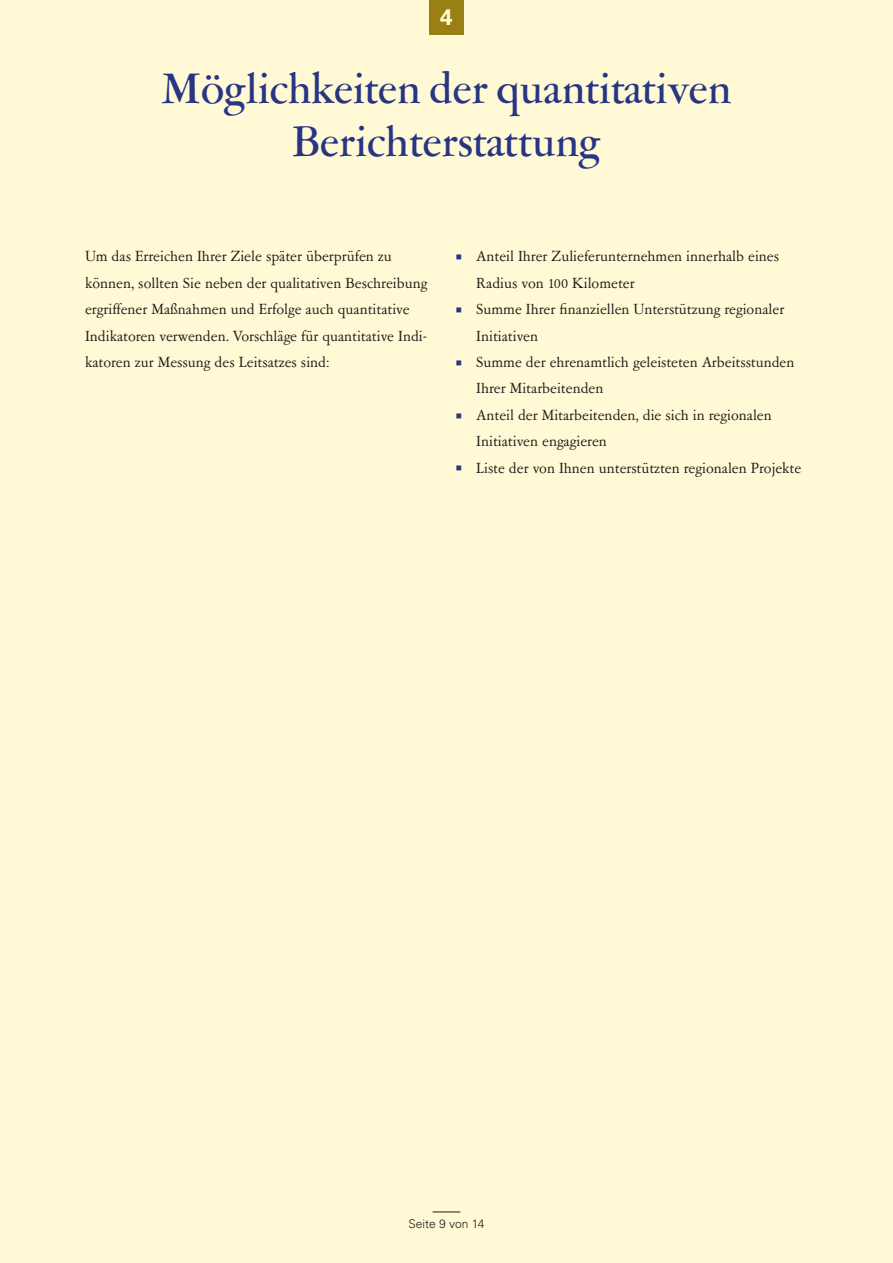
<style>
.page{position:relative;width:893px;height:1263px;background:#fff9d5}
.page>*{position:absolute;margin:0;border:0;box-sizing:border-box;transform-origin:0 0}
.H_H2_Kapitel{font:500 48px/52.8px "Garamont Amst SHOP";letter-spacing:.015em;color:#283583;text-align:center}
.H_H2_Kapitelnummer{font:700 22.5px "Univers LT Pro 65";color:#fff9d5}
.P_P_Fliesstext{font:16.5px/26.4px "Garamont Amst SB";color:#1d1d1b}
.t1{font:300 12px "Univers LT Pro 45";color:#1d1d1b}
</style>
<div class="page">
<svg style="left:433px;top:1211px;width:27px;height:1px"></svg>
<div style="left:429px;top:0;width:34px;height:34px;background:#9a7f15"></div>
<h2 class="H_H2_Kapitelnummer" style="left:440px;top:4px;width:14px">4</h2>
<h2 class="H_H2_Kapitel" style="left:162px;top:64px;width:570px">Möglichkeiten der quantitativen<br>Berichterstattung</h2>
<p class="P_P_Fliesstext" style="left:85px;top:244px;width:344px">Um das Erreichen Ihrer Ziele später überprüfen zu können, sollten Sie neben der qualitativen Beschreibung ergriffener Maßnahmen und Erfolge auch quantitative Indikatoren verwenden. Vorschläge für quantitative Indi&shy;katoren zur Messung des Leitsatzes sind:</p>
<p class="P_P_Fliesstext" style="left:476px;top:244px;width:304px">Anteil Ihrer Zulieferunternehmen innerhalb eines<br>Radius von 100 Kilometer</p>
<p class="P_P_Fliesstext" style="left:476px;top:297px;width:310px">Summe Ihrer finanziellen Unterstützung regionaler<br>Initiativen</p>
<p class="P_P_Fliesstext" style="left:476px;top:349px;width:320px">Summe der ehrenamtlich geleisteten Arbeitsstunden<br>Ihrer Mitarbeitenden</p>
<p class="P_P_Fliesstext" style="left:476px;top:402px;width:297px">Anteil der Mitarbeitenden, die sich in regionalen<br>Initiativen engagieren</p>
<p class="P_P_Fliesstext" style="left:476px;top:455px;width:327px">Liste der von Ihnen unterstützten regionalen Projekte</p>
<p class="t1" style="left:409px;top:1216px;width:77px">Seite 9 von 14</p>
</div>
